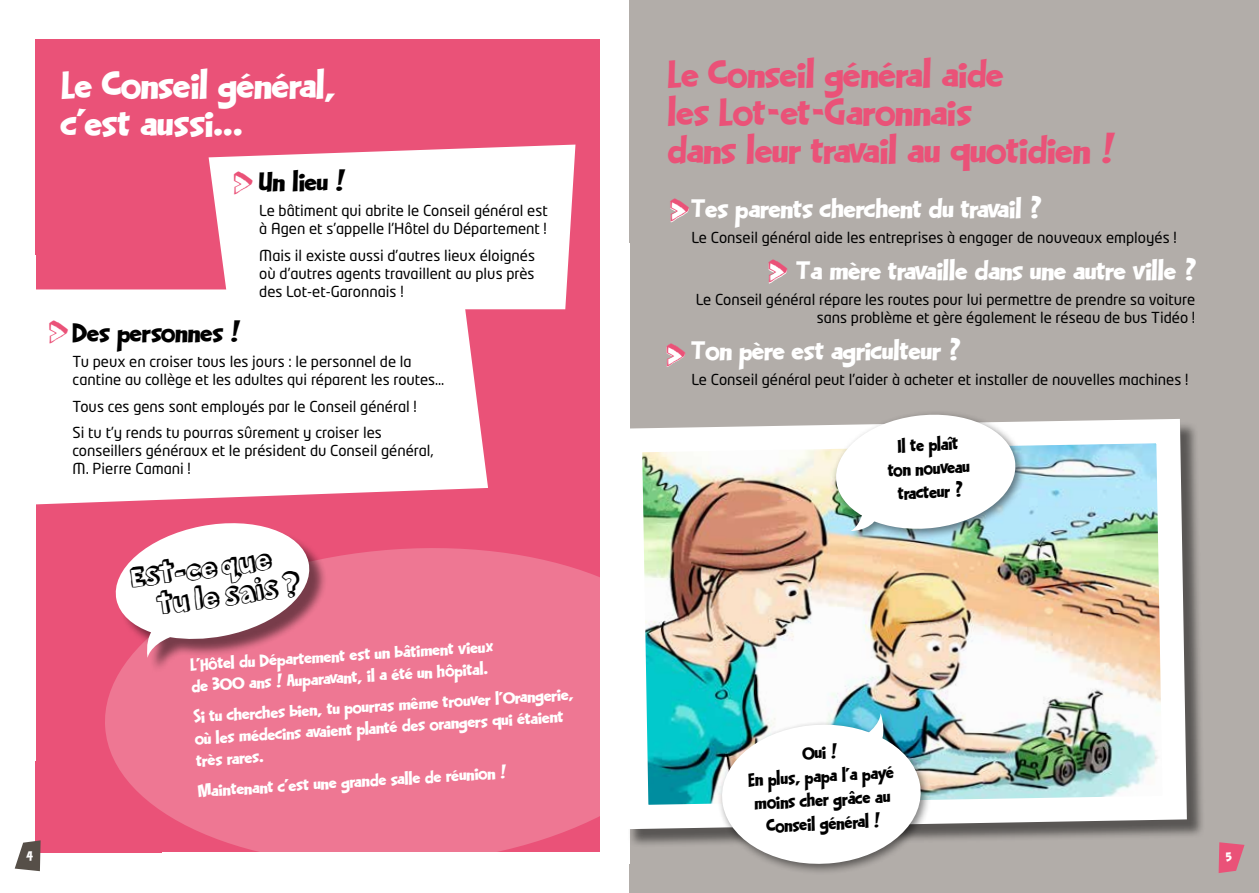
<style>
.page{position:relative;width:1259px;height:893px;background:#fff}
.page>*{position:absolute;margin:0;border:0;box-sizing:border-box;transform-origin:0 0}
.t1{font:44.7px/38.2px "LHF Happy Fun Ball REG";color:#ea5278}
.t2{font:44.7px/38.2px "LHF Happy Fun Ball REG";color:#fff}
.t3{font:31.5px "LHF Happy Fun Ball REG";color:#fff}
.t4{font:31.5px "LHF Happy Fun Ball REG";color:#000}
.t5{font:27px/29.8px "Bokka Shadow";color:#000;scale:1.07 1}
.t6{font:22.05px/23.7px "LHF Happy Fun Ball REG";color:#000;text-align:center;scale:.93 1}
.t7{font:20.25px/22.5px "LHF Happy Fun Ball REG";color:#fff}
.t8{font:15px/18px "Neo Tech Std";color:#000}
.t9{font:14.55px "LHF Happy Fun Ball REG";color:#fff;scale:.93 1}
</style>
<div class="page">
<div style="left:629px;top:0;width:630px;height:893px;background:#b2ada9"></div>
<div style="left:35px;top:39px;width:565px;height:814px;background:#ea5278"></div>
<svg style="left:209px;top:145px;width:366px;height:164px;background:#fdf2f4"></svg>
<svg style="left:15px;top:840px;width:26px;height:31px"></svg>
<svg style="left:1218px;top:842px;width:26px;height:31px"></svg>
<div style="left:35px;top:289px;width:453px;height:216px;background:#fff"></div>
<svg style="left:105px;top:548px;width:525px;height:316px;background:#ed7591"></svg>
<div style="left:118px;top:526px;width:210px;height:149px;background:#ee7793"></div>
<svg style="left:100px;top:496px;width:227px;height:169px"></svg>
<div style="left:162px;top:853px;width:447px;height:40px;background:#fff"></div>
<div style="left:600px;top:243px;width:29px;height:621px;background:#fff"></div>
<div style="left:620px;top:421px;width:585px;height:427px;background:#000;opacity:.5"></div>
<img style="left:620px;top:407px;width:579px;height:434px">
<div style="left:831px;top:409px;width:195px;height:133px;background:#000;opacity:.5"></div>
<svg style="left:827px;top:407px;width:197px;height:132px;background:#e1e9e9"></svg>
<svg style="left:710px;top:711px;width:222px;height:161px;background:#ccdddf"></svg>
<svg style="left:48px;top:320px;width:21px;height:24px"></svg>
<svg style="left:670px;top:199px;width:19px;height:24px"></svg>
<svg style="left:768px;top:260px;width:19px;height:24px"></svg>
<svg style="left:666px;top:344px;width:19px;height:23px"></svg>
<svg style="left:233px;top:171px;width:20px;height:25px"></svg>
<h1 class="t2" style="left:62px;top:67px;width:276px">Le Conseil général, c’est aussi...</h1>
<h2 class="t4" style="left:259px;top:163px;width:88px">Un lieu !</h2>
<p class="t8" style="left:259px;top:201px;width:290px">Le bâtiment qui abrite le Conseil général est à Agen et s’appelle l’Hôtel du Département !</p>
<p class="t8" style="left:259px;top:246px;width:277px;text-align:justify">Mais il existe aussi d’autres lieux éloignés où d’autres agents travaillent au plus près des Lot-et-Garonnais !</p>
<h2 class="t4" style="left:73px;top:314px;width:170px">Des personnes !</h2>
<p class="t8" style="left:73px;top:352px;width:373px">Tu peux en croiser tous les jours : le personnel de la cantine au collège et les adultes qui réparent les routes…</p>
<p class="t8" style="left:73px;top:393px;width:346px;line-height:26.5px">Tous ces gens sont employés par le Conseil général !<br>Si tu t’y rends tu pourras sûrement y croiser les</p>
<p class="t8" style="left:73px;top:441px;width:363px">conseillers généraux et le président du Conseil général,<br>M. Pierre Camani !</p>
<h3 class="t5" style="left:150px;top:560px;width:138px;text-indent:-23px;rotate:-8deg">Est-ce que tu le sais ?</h3>
<h3 class="t7" style="left:190px;top:653px;width:305px;line-height:21.6px;rotate:-3deg">L’Hôtel du Département est un bâtiment vieux de 300 ans ! Auparavant, il a été un hôpital.</h3>
<h3 class="t7" style="left:193px;top:705px;width:382px;rotate:-3deg">Si tu cherches bien, tu pourras même trouver l’Orangerie, où les médecins avaient planté des orangers qui étaient très rares.</h3>
<h3 class="t7" style="left:198px;top:779px;width:310px;rotate:-3deg">Maintenant c’est une grande salle de réunion !</h3>
<h1 class="t1" style="left:668px;top:56px;width:449px">Le Conseil général aide<br>les Lot-et-Garonnais<br>dans leur travail au quotidien !</h1>
<h2 class="t3" style="left:691px;top:191px;width:350px">Tes parents cherchent du travail ?</h2>
<p class="t8" style="left:691px;top:229px;width:486px">Le Conseil général aide les entreprises à engager de nouveaux employés !</p>
<h2 class="t3" style="left:796px;top:253px;width:400px">Ta mère travaille dans une autre ville ?</h2>
<p class="t8" style="left:696px;top:291px;width:501px;text-align:right">Le Conseil général répare les routes pour lui permettre de prendre sa voiture sans problème et gère également le réseau de bus Tidéo !</p>
<h2 class="t3" style="left:691px;top:333px;width:270px">Ton père est agriculteur ?</h2>
<p class="t8" style="left:691px;top:371px;width:498px">Le Conseil général peut l’aider à acheter et installer de nouvelles machines !</p>
<h3 class="t6" style="left:886px;top:435px;width:89px;rotate:-3deg">Il te plaît ton nouveau tracteur ?</h3>
<h3 class="t6" style="left:746px;top:745px;width:158px;rotate:-3deg">Oui !<br>En plus, papa l’a payé moins cher grâce au<br>Conseil général !</h3>
<p class="t9" style="left:27px;top:849px;width:8px">4</p>
<p class="t9" style="left:1226px;top:849px;width:7px">5</p>
</div>
